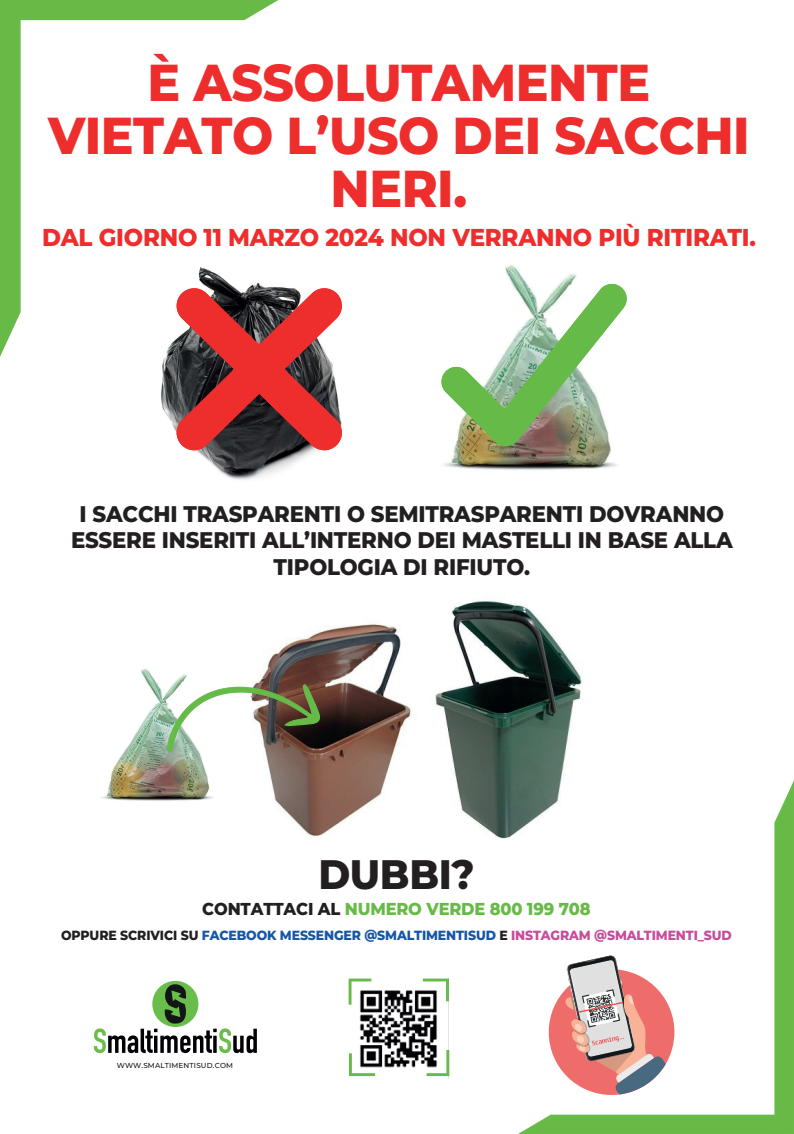
<style>
.page{position:relative;width:794px;height:1134px;background:#fff}
.page>*{position:absolute;margin:0;border:0;box-sizing:border-box;transform-origin:0 0}
.t1{font:800 51.88px/53.2px "Montserrat";letter-spacing:-.01em;color:#ee2d2d;text-align:center;scale:.94 1}
.t2{font:800 41.16px "Montserrat";letter-spacing:-.01em;color:#231f20;scale:.94 1}
.t3{font:800 24.4px "Montserrat";letter-spacing:-.01em;color:#ee2d2d;scale:.94 1}
.t4{font:800 22.6px/26.6px "Montserrat";letter-spacing:-.01em;color:#231f20;text-align:center;scale:.94 1}
.t5{font:800 17.28px "Montserrat";letter-spacing:-.01em;color:#68ba47;scale:.94 1}
.t6{font:800 13.28px "Montserrat";letter-spacing:-.01em;color:#1556a7;scale:.94 1}
.t7{font:500 7.2px "Montserrat";letter-spacing:.02em;color:#121516}
.s1{color:#231f20}
.s2{color:#c64c9c}
</style>
<div class="page">
<img style="left:191px;top:450px;width:136px;height:30px">
<img style="left:443px;top:265px;width:174px;height:205px">
<svg style="left:0;top:0;width:342px;height:450px"></svg>
<svg style="left:441px;top:282px;width:186px;height:164px"></svg>
<svg style="left:94px;top:981px;width:163px;height:72px"></svg>
<svg style="left:518px;top:780px;width:276px;height:354px"></svg>
<img style="left:349px;top:978px;width:100px;height:100px">
<svg style="left:348px;top:978px;width:23px;height:27px"></svg>
<svg style="left:423px;top:978px;width:26px;height:23px"></svg>
<svg style="left:426px;top:1050px;width:23px;height:26px"></svg>
<svg style="left:349px;top:1053px;width:26px;height:23px"></svg>
<img style="left:254px;top:600px;width:331px;height:243px">
<img style="left:102px;top:668px;width:111px;height:133px">
<img style="left:164px;top:683px;width:159px;height:69px">
<h1 class="t1" style="left:48px;top:53px;width:748px">È ASSOLUTAMENTE<br>VIETATO L’USO DEI SACCHI<br>NERI.</h1>
<p class="t3" style="left:42px;top:220px;width:761px">DAL GIORNO 11 MARZO 2024 NON VERRANNO PIÙ RITIRATI.</p>
<p class="t4" style="left:71px;top:499px;width:705px">I SACCHI TRASPARENTI O SEMITRASPARENTI DOVRANNO<br>ESSERE INSERITI ALL’INTERNO DEI MASTELLI IN BASE ALLA<br>TIPOLOGIA DI RIFIUTO.</p>
<h2 class="t2" style="left:318px;top:845px;width:168px">DUBBI?</h2>
<p class="t5" style="left:202px;top:896px;width:414px"><span class="s1">CONTATTACI AL</span> NUMERO VERDE 800 199 708</p>
<p class="t6" style="left:61px;top:925px;width:715px"><span class="s1">OPPURE SCRIVICI SU</span> FACEBOOK MESSENGER @SMALTIMENTISUD <span class="s1">E</span> <span class="s2">INSTAGRAM @SMALTIMENTI_SUD</span></p>
<p class="t7" style="left:117px;top:1060px;width:118px">WWW.SMALTIMENTISUD.COM</p>
</div>
